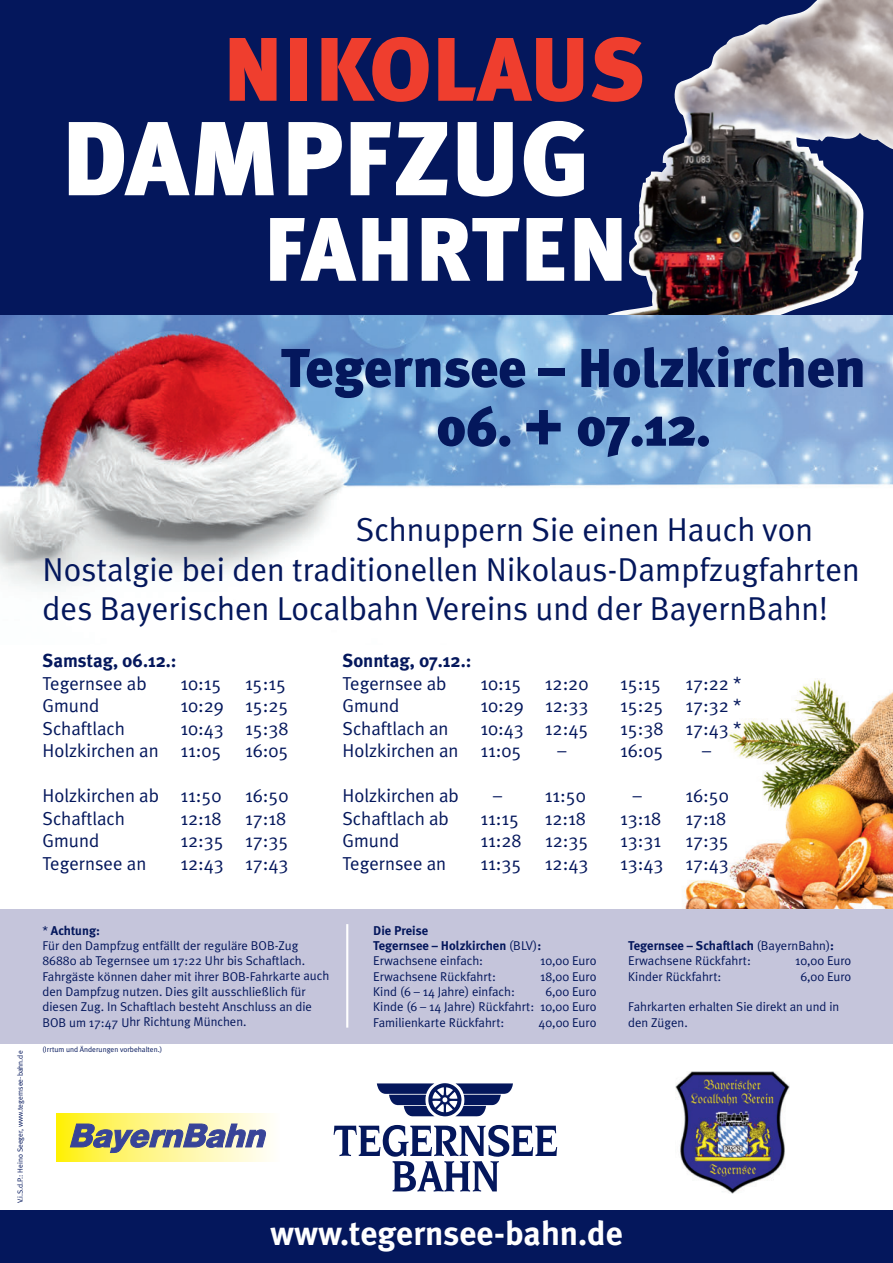
<style>
.page{position:relative;width:893px;height:1263px;background:#fff}
.page>*{position:absolute;margin:0;border:0;box-sizing:border-box;transform-origin:0 0}
.t1{font:900 105px "Meta Plus";color:#fff}
.t2{font:900 90px "Meta Plus";color:#ef3e2e}
.t3{font:900 90px "Meta Plus";color:#fff}
.t4{font:900 54.6px "Meta Plus";color:#04175c}
.t5{font:700 33.75px "Meta Plus";color:#fff}
.t6{font:33.15px/39.8px "Meta Plus Normal";color:#04175c}
.t7{font:18.75px/22.5px "Meta Plus Normal";color:#04175c}
.t8{font:700 18.75px "Meta Plus";color:#04175c}
.t9{font:12.75px/15.3px "Meta Plus Normal";color:#04175c}
.t10{font:700 12.75px/15.3px "Meta Plus";color:#04175c}
.t11{font:7.5px "Meta Plus Normal";color:#04175c}
.s1{font-family:"Meta Plus Normal";font-weight:400}
</style>
<div class="page">
<div style="left:0;top:0;width:893px;height:320px;background:#04175c"></div>
<img style="left:607px;top:0;width:286px;height:315px">
<img style="left:685px;top:679px;width:208px;height:230px">
<img style="left:0;top:315px;width:893px;height:275px">
<svg style="left:377px;top:1083px;width:136px;height:33px"></svg>
<svg style="left:334px;top:1125px;width:223px;height:66px"></svg>
<div style="left:0;top:909px;width:893px;height:135px;background:#c5c5db"></div>
<div style="left:0;top:1210px;width:893px;height:53px;background:#04175c"></div>
<svg style="left:56px;top:1113px;width:214px;height:48px;background:#fef577"></svg>
<svg style="left:70px;top:1123px;width:197px;height:39px;background:#b6b696"></svg>
<img style="left:676px;top:1071px;width:113px;height:123px">
<hr style="left:346px;top:924px;width:2px;height:104px;background:#fff">
<h2 class="t2" style="left:223px;top:35px;width:424px">NIKOLAUS</h2>
<h1 class="t1" style="left:61px;top:118px;width:530px">DAMPFZUG</h1>
<h2 class="t3" style="left:263px;top:215px;width:367px">FAHRTEN</h2>
<h3 class="t4" style="left:281px;top:347px;width:587px">Tegernsee – Holzkirchen</h3>
<h3 class="t4" style="left:436px;top:406px;width:276px">06. + 07.12.</h3>
<h3 class="t6" style="left:43px;top:512px;width:819px;text-indent:313px">Schnuppern Sie einen Hauch von<br>Nostalgie bei den traditionellen Nikolaus-Dampfzugfahrten des Bayerischen Localbahn Vereins und der BayernBahn!</h3>
<h3 class="t8" style="left:43px;top:653px;width:136px">Samstag, 06.12.:</h3>
<h3 class="t7" style="left:43px;top:673px;width:106px">Tegernsee ab</h3>
<h3 class="t7" style="left:180px;top:673px;width:43px">10:15</h3>
<h3 class="t7" style="left:245px;top:673px;width:43px">15:15</h3>
<h3 class="t7" style="left:43px;top:696px;width:58px">Gmund</h3>
<h3 class="t7" style="left:181px;top:696px;width:109px">10:29 15:25</h3>
<h3 class="t7" style="left:43px;top:718px;width:84px">Schaftlach</h3>
<h3 class="t8" style="left:342px;top:653px;width:130px">Sonntag, 07.12.:</h3>
<h3 class="t7" style="left:342px;top:673px;width:106px">Tegernsee ab</h3>
<h3 class="t7" style="left:480px;top:673px;width:43px">10:15</h3>
<h3 class="t7" style="left:545px;top:673px;width:45px">12:20</h3>
<h3 class="t7" style="left:620px;top:673px;width:43px">15:15</h3>
<h3 class="t7" style="left:685px;top:673px;width:57px">17:22 *</h3>
<h3 class="t7" style="left:342px;top:696px;width:58px">Gmund</h3>
<h3 class="t7" style="left:480px;top:696px;width:109px">10:29 12:33</h3>
<h3 class="t7" style="left:620px;top:696px;width:123px">15:25 17:32 *</h3>
<h3 class="t7" style="left:342px;top:718px;width:108px">Schaftlach an</h3>
<h3 class="t7" style="left:480px;top:718px;width:109px">10:43 12:45</h3>
<h3 class="t7" style="left:620px;top:718px;width:123px">15:38 17:43 *</h3>
<h3 class="t7" style="left:342px;top:741px;width:181px">Holzkirchen an 11:05</h3>
<h3 class="t7" style="left:558px;top:741px;width:11px">–</h3>
<h3 class="t7" style="left:620px;top:741px;width:45px">16:05</h3>
<h3 class="t7" style="left:702px;top:741px;width:11px">–</h3>
<h3 class="t7" style="left:342px;top:786px;width:118px">Holzkirchen ab</h3>
<h3 class="t7" style="left:493px;top:786px;width:94px">– 11:50</h3>
<h3 class="t7" style="left:633px;top:786px;width:97px">– 16:50</h3>
<h3 class="t7" style="left:342px;top:808px;width:108px">Schaftlach ab</h3>
<h3 class="t7" style="left:480px;top:808px;width:40px">11:15</h3>
<h3 class="t7" style="left:545px;top:808px;width:43px">12:18</h3>
<h3 class="t7" style="left:620px;top:808px;width:43px">13:18</h3>
<h3 class="t7" style="left:685px;top:808px;width:43px">17:18</h3>
<h3 class="t7" style="left:342px;top:831px;width:58px">Gmund</h3>
<h3 class="t7" style="left:480px;top:831px;width:43px">11:28</h3>
<h3 class="t7" style="left:545px;top:831px;width:45px">12:35</h3>
<h3 class="t7" style="left:620px;top:831px;width:43px">13:31</h3>
<h3 class="t7" style="left:685px;top:831px;width:45px">17:35</h3>
<h3 class="t7" style="left:342px;top:853px;width:105px">Tegernsee an</h3>
<h3 class="t7" style="left:480px;top:853px;width:43px">11:35</h3>
<h3 class="t7" style="left:545px;top:853px;width:45px">12:43</h3>
<h3 class="t7" style="left:620px;top:853px;width:110px">13:43 17:43</h3>
<h3 class="t7" style="left:43px;top:718px;width:247px;text-indent:138px">10:43 15:38<br>Holzkirchen an 11:05</h3>
<h3 class="t7" style="left:245px;top:741px;width:45px">16:05</h3>
<h3 class="t7" style="left:43px;top:786px;width:181px">Holzkirchen ab 11:50</h3>
<h3 class="t7" style="left:245px;top:786px;width:45px">16:50</h3>
<h3 class="t7" style="left:43px;top:808px;width:84px">Schaftlach</h3>
<h3 class="t7" style="left:181px;top:808px;width:43px">12:18</h3>
<h3 class="t7" style="left:245px;top:808px;width:43px">17:18</h3>
<h3 class="t7" style="left:43px;top:831px;width:58px">Gmund</h3>
<h3 class="t7" style="left:181px;top:831px;width:109px">12:35 17:35</h3>
<h3 class="t7" style="left:43px;top:853px;width:105px">Tegernsee an</h3>
<h3 class="t7" style="left:181px;top:853px;width:109px">12:43 17:43</h3>
<p class="t11" style="left:17px;top:1203px;width:154px;rotate:-90deg">V.i.S.d.P.: Heino Seeger, www.tegernsee-bahn.de</p>
<p class="t10" style="left:42px;top:923px;width:59px"><span class="s1">*</span> Achtung:</p>
<p class="t9" style="left:42px;top:939px;width:288px">Für den Dampfzug entfällt der reguläre BOB-Zug 86880 ab Tegernsee um 17:22 Uhr bis Schaftlach.<br>Fahrgäste können daher mit ihrer BOB-Fahrkarte auch den Dampfzug nutzen. Dies gilt aus schließ lich für diesen Zug. In Schaftlach besteht Anschluss an die BOB um 17:47 Uhr Richtung München.</p>
<p class="t11" style="left:43px;top:1046px;width:121px">(Irrtum und Änderungen vorbehalten.)</p>
<p class="t10" style="left:373px;top:924px;width:170px">Die Preise<br>Tegernsee – Holzkirchen <span class="s1">(BLV)</span>:</p>
<p class="t9" style="left:373px;top:954px;width:111px">Erwachsene einfach:</p>
<p class="t9" style="left:540px;top:954px;width:58px">10,00 Euro</p>
<p class="t9" style="left:373px;top:969px;width:124px">Erwachsene Rückfahrt:</p>
<p class="t9" style="left:540px;top:969px;width:58px">18,00 Euro</p>
<p class="t9" style="left:373px;top:985px;width:143px">Kind (6 – 14 Jahre) einfach:</p>
<p class="t9" style="left:373px;top:985px;width:225px;text-align:justify;text-indent:172px">6,00 Euro Kinde (6 – 14 Jahre) Rückfahrt: 10,00 Euro Familienkarte Rückfahrt:</p>
<p class="t9" style="left:539px;top:1015px;width:59px">40,00 Euro</p>
<p class="t10" style="left:628px;top:939px;width:207px">Tegernsee – Schaftlach <span class="s1">(BayernBahn)</span>:</p>
<p class="t9" style="left:628px;top:954px;width:124px">Erwachsene Rückfahrt:</p>
<p class="t9" style="left:795px;top:954px;width:58px">10,00 Euro</p>
<p class="t9" style="left:628px;top:969px;width:95px">Kinder Rückfahrt:</p>
<p class="t9" style="left:800px;top:969px;width:53px">6,00 Euro</p>
<p class="t9" style="left:628px;top:1000px;width:213px">Fahrkarten erhalten Sie direkt an und in den Zügen.</p>
<h3 class="t5" style="left:270px;top:1219px;width:354px">www.tegernsee-bahn.de</h3>
</div>
